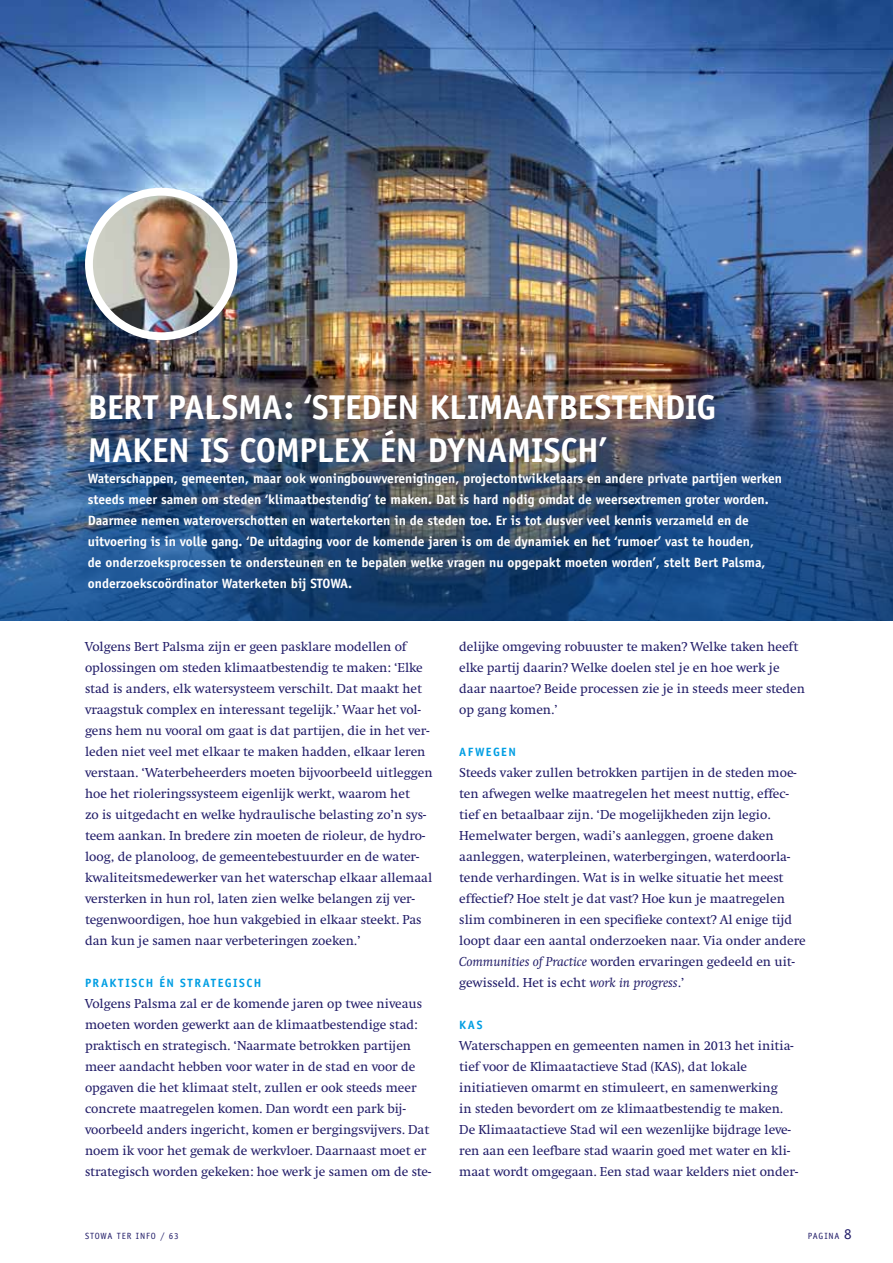
<style>
.page{position:relative;width:893px;height:1263px;background:#fff}
.page>*{position:absolute;margin:0;border:0;box-sizing:border-box;transform-origin:0 0}
.t1{font:700 34.5px/43.5px "Officina Sans";letter-spacing:-.01em;color:#fff}
.t2{font:13.5px/21px "Swift";letter-spacing:-.005em;color:#211c68}
.t3{font:700 13.5px/21px "Officina Sans";letter-spacing:-.005em;color:#fff}
.t4{font:700 12px "Officina Sans";letter-spacing:.115em;color:#009ee3}
.t5{font:9px "Officina Sans";letter-spacing:.1em;color:#211c68}
.s1{font-style:italic}
.s2{font-size:15px}
</style>
<div class="page">
<img style="left:0;top:0;width:893px;height:395px">
<img style="left:0;top:395px;width:893px;height:226px">
<img style="left:89px;top:192px;width:145px;height:144px;border-radius:72px">
<div style="left:85px;top:188px;width:152px;height:152px;border:8px solid #fff;border-radius:50%"></div>
<h1 class="t1" style="left:88px;top:385px;width:630px;text-indent:150px">ma: ‘Steden klimaatbestendig maken is complex én dynamisch</h1>
<h1 class="t1" style="left:88px;top:385px;width:98px">Bert Pals</h1>
<h1 class="t1" style="left:599px;top:428px;width:9px">’</h1>
<p class="t3" style="left:88px;top:468px;width:696px">Waterschappen, gemeenten, maar ook woningbouwverenigingen, projectontwikkelaars en andere private partijen werken steeds meer samen om steden ‘klimaatbestendig’ te maken. Dat is hard nodig omdat de weersextremen groter worden.<br>Daarmee nemen wateroverschotten en watertekorten in de steden toe. Er is tot dusver veel kennis verzameld en de uitvoering is in volle gang. ‘De uitdaging voor de komende jaren is om de dynamiek en het ‘rumoer’ vast te houden,<br>de onderzoeksprocessen te ondersteunen en te bepalen welke vragen nu opgepakt moeten worden’, stelt Bert Palsma, onderzoekscoördinator Waterketen bij STOWA.</p>
<p class="t2" style="left:85px;top:636px;width:349px">Volgens Bert Palsma zijn er geen pasklare modellen of oplossingen om steden klimaatbestendig te maken: ‘Elke stad is anders, elk watersysteem verschilt. Dat maakt het vraagstuk complex en interessant tegelijk.’ Waar het vol&shy;gens hem nu vooral om gaat is dat partijen, die in het ver&shy;leden niet veel met elkaar te maken hadden, elkaar leren verstaan. ‘Waterbeheerders moeten bijvoorbeeld uitleggen hoe het rioleringssysteem eigenlijk werkt, waarom het<br>zo is uitgedacht en welke hydraulische belasting zo’n sys&shy;teem aankan. In bredere zin moeten de rioleur, de hydro&shy;loog, de planoloog, de gemeentebestuurder en de water&shy;kwaliteitsmedewerker van het waterschap elkaar allemaal versterken in hun rol, laten zien welke belangen zij ver&shy;tegenwoordigen, hoe hun vakgebied in elkaar steekt. Pas dan kun je samen naar verbeteringen zoeken.’</p>
<p class="t4" style="left:85px;top:975px;width:25px">Praktisch</p>
<p class="t4" style="left:159px;top:975px;width:82px">én strat egisch</p>
<p class="t2" style="left:85px;top:993px;width:348px">Volgens Palsma zal er de komende jaren op twee niveaus moeten worden gewerkt aan de klimaatbestendige stad: praktisch en strategisch. ‘Naarmate betrokken partijen meer aandacht hebben voor water in de stad en voor de opgaven die het klimaat stelt, zullen er ook steeds meer concrete maatregelen komen. Dan wordt een park bij&shy;voorbeeld anders ingericht, komen er bergingsvijvers. Dat noem ik voor het gemak de werkvloer. Daarnaast moet er strategisch worden gekeken: hoe werk je samen om de ste-</p>
<p class="t2" style="left:459px;top:636px;width:347px">delijke omgeving robuuster te maken? Welke taken heeft elke partij daarin? Welke doelen stel je en hoe werk je daar naartoe? Beide processen zie je in steeds meer steden op gang komen.’</p>
<p class="t4" style="left:459px;top:744px;width:56px">Afwegen</p>
<p class="t2" style="left:459px;top:762px;width:348px">Steeds vaker zullen betrokken partijen in de steden moe&shy;ten afwegen welke maatregelen het meest nuttig, effec&shy;tief en betaalbaar zijn. ‘De mogelijkheden zijn legio.<br>Hemelwater bergen, wadi’s aanleggen, groene daken aanleggen, waterpleinen, waterbergingen, waterdoorla&shy;tende verhardingen. Wat is in welke situatie het meest effectief? Hoe stelt je dat vast? Hoe kun je maatregelen slim combineren in een specifieke context? Al enige tijd loopt daar een aantal onderzoeken naar. Via onder andere <span class="s1">Communities of Practice</span> worden ervaringen gedeeld en uit&shy;gewisseld. Het is echt <span class="s1">work in progress</span>.’</p>
<p class="t4" style="left:459px;top:1017px;width:25px">KAS</p>
<p class="t2" style="left:459px;top:1035px;width:340px">Waterschappen en gemeenten namen in 2013 het initia&shy;tief voor de Klimaatactieve Stad (KAS), dat lokale initiatieven omarmt en stimuleert, en samenwerking<br>in steden bevordert om ze klimaatbestendig te maken.<br>De Klimaatactieve Stad wil een wezenlijke bijdrage leve&shy;ren aan een leefbare stad waarin goed met water en kli&shy;maat wordt omgegaan. Een stad waar kelders niet onder-</p>
<p class="t5" style="left:85px;top:1231px;width:95px">STOWA TER INFO / 63</p>
<p class="t5" style="left:808px;top:1231px;width:45px">PAGINA <span class="s2">8</span></p>
</div>
